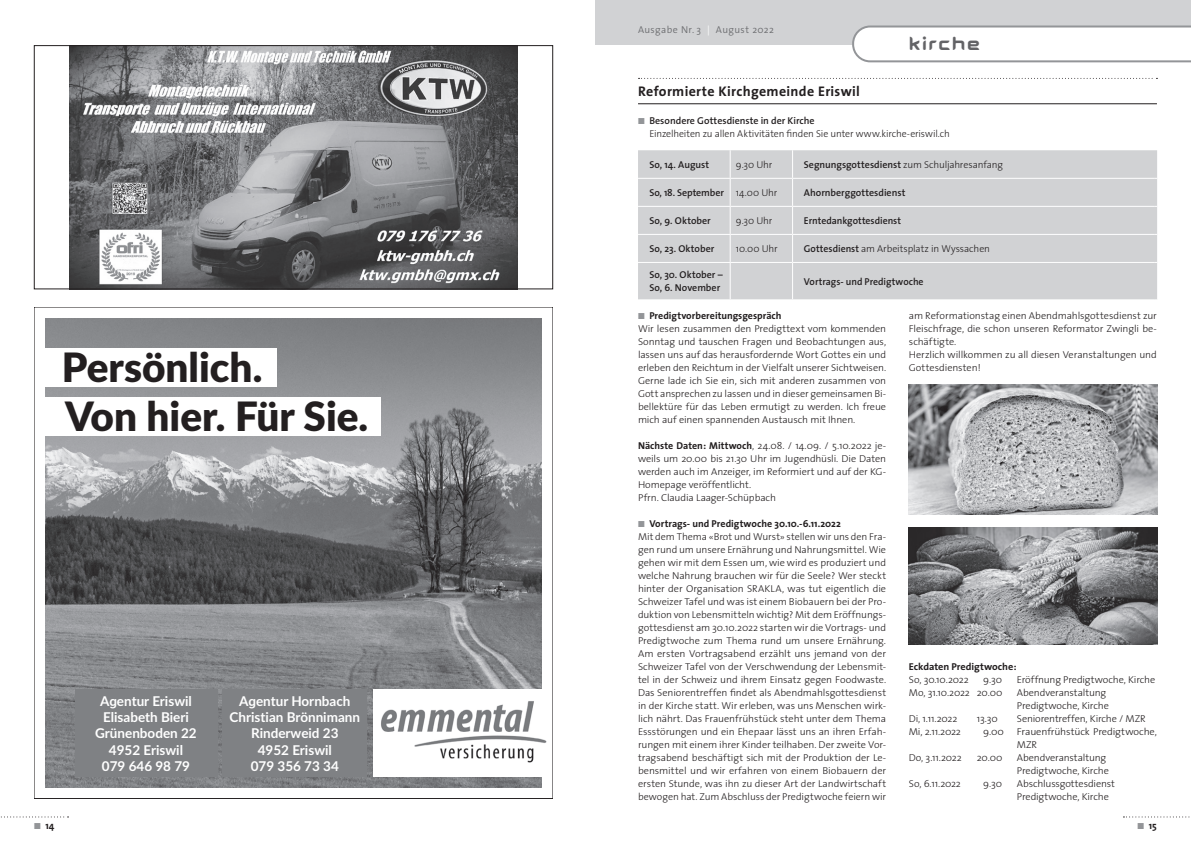
<style>
.page{position:relative;width:1191px;height:842px;background:#fff}
.page>*{position:absolute;margin:0;border:0;box-sizing:border-box;transform-origin:0 0}
.t1{font:900 40.5px/49.1px "EV Lato";color:#231f20}
.t2{font:20px "Aura";letter-spacing:.08em;color:#636366}
.t3{font:700 14px "The Sans";letter-spacing:.02em;color:#231f20}
.t4{font:700 13.5px/16.2px "EV Lato";color:#fff;text-align:center}
.t5{font:300 10px/13px "The Sans";letter-spacing:-.01em;color:#231f20}
.t6{font:600 10px/13px "The Sans";color:#231f20}
.t7{font:700 10px "The Sans";color:#231f20}
.t8{font:300 10px/13px "The Sans";letter-spacing:-.01em;color:#231f20;scale:1.05 1}
.t9{font:300 10px "The Sans";letter-spacing:.035em;color:#6c6d70}
.s1{color:#fff}
.s2{font-weight:300}
.s3{font-weight:600}
.s4{font-weight:700}
</style>
<div class="page">
<div style="left:595px;top:0;width:596px;height:45px;background:#d1d2d4"></div>
<svg style="left:852px;top:26px;width:339px;height:36px"></svg>
<svg style="left:1123px;top:816px;width:67px;height:1px"></svg>
<svg style="left:0;top:816px;width:69px;height:1px"></svg>
<svg style="left:638px;top:78px;width:519px;height:1px"></svg>
<hr style="left:638px;top:103px;width:519px;height:1px;background:#231f20">
<div style="left:638px;top:150px;width:519px;height:149px;background:#d1d2d4"></div>
<hr style="left:638px;top:178px;width:92px;height:1px;background:#fff">
<hr style="left:730px;top:178px;width:62px;height:1px;background:#fff">
<hr style="left:792px;top:178px;width:362px;height:1px;background:#fff">
<hr style="left:638px;top:206px;width:92px;height:1px;background:#fff">
<hr style="left:730px;top:206px;width:62px;height:1px;background:#fff">
<hr style="left:792px;top:206px;width:362px;height:1px;background:#fff">
<hr style="left:638px;top:234px;width:92px;height:1px;background:#fff">
<hr style="left:730px;top:234px;width:62px;height:1px;background:#fff">
<svg style="left:729px;top:150px;width:1px;height:112px"></svg>
<hr style="left:792px;top:234px;width:362px;height:1px;background:#fff">
<svg style="left:792px;top:150px;width:1px;height:112px"></svg>
<hr style="left:638px;top:262px;width:92px;height:1px;background:#fff">
<hr style="left:730px;top:262px;width:62px;height:1px;background:#fff">
<hr style="left:729px;top:263px;width:1px;height:36px;background:#fff">
<hr style="left:792px;top:262px;width:362px;height:1px;background:#fff">
<hr style="left:792px;top:263px;width:1px;height:36px;background:#fff">
<img style="left:70px;top:47px;width:447px;height:240px">
<div style="left:34px;top:45px;width:519px;height:244px;border:1px solid #231f20"></div>
<img style="left:45px;top:318px;width:496px;height:469px">
<div style="left:222px;top:689px;width:145px;height:88px;background:#7f8184"></div>
<div style="left:75px;top:689px;width:142px;height:88px;background:#7f8184"></div>
<div style="left:42px;top:348px;width:235px;height:38px;background:#fff"></div>
<div style="left:42px;top:397px;width:338px;height:38px;background:#fff"></div>
<div style="left:373px;top:689px;width:174px;height:88px;background:#fff"></div>
<img style="left:381px;top:701px;width:165px;height:62px">
<img style="left:908px;top:384px;width:249px;height:130px">
<img style="left:908px;top:527px;width:249px;height:117px">
<h1 class="t1" style="left:62px;top:341px;width:308px">Persönlich.<br>Von hier. Für Sie.</h1>
<p class="t7" style="left:45px;top:818px;width:10px">14</p>
<h3 class="t4" style="left:95px;top:692px;width:103px">Agentur Eriswil<br>Elisabeth Bieri<br>Grünenboden 22<br>4952 Eriswil<br>079 646 98 79</h3>
<h3 class="t4" style="left:230px;top:692px;width:132px">Agentur Hornbach<br>Christian Brönnimann<br>Rinderweid 23<br>4952 Eriswil<br>079 356 73 34</h3>
<p class="t9" style="left:638px;top:21px;width:137px">Ausgabe Nr. 3 <span class="s1">|</span> August 2022</p>
<h3 class="t3" style="left:638px;top:79px;width:223px">Reformierte Kirchgemeinde Eriswil</h3>
<h2 class="t2" style="left:909px;top:36px;width:73px">kirche</h2>
<p class="t6" style="left:649px;top:114px;width:167px">Besondere Gottesdienste in der Kirche</p>
<p class="t5" style="left:649px;top:127px;width:302px">Einzelheiten zu allen Aktivitäten finden Sie unter www.kirche-eriswil.ch</p>
<p class="t6" style="left:649px;top:158px;width:61px">So, 14. August</p>
<p class="t5" style="left:736px;top:158px;width:38px">9.30 Uhr</p>
<p class="t6" style="left:804px;top:158px;width:201px">Segnungsgottesdienst <span class="s2">zum Schuljahresanfang</span></p>
<p class="t6" style="left:649px;top:186px;width:129px">So, 18. September <span class="s2">14.00 Uhr</span></p>
<p class="t6" style="left:804px;top:186px;width:103px">Ahornberggottesdienst</p>
<p class="t6" style="left:649px;top:214px;width:63px">So, 9. Oktober</p>
<p class="t5" style="left:736px;top:214px;width:38px">9.30 Uhr</p>
<p class="t6" style="left:804px;top:214px;width:99px">Erntedankgottesdienst</p>
<p class="t6" style="left:649px;top:242px;width:67px">So, 23. Oktober</p>
<p class="t5" style="left:736px;top:242px;width:43px">10.00 Uhr</p>
<p class="t5" style="left:804px;top:242px;width:188px"><span class="s3">Gottesdienst</span> am Arbeitsplatz in Wyssachen</p>
<p class="t6" style="left:649px;top:268px;width:75px">So, 30. Oktober –<br>So, 6. November</p>
<p class="t6" style="left:804px;top:275px;width:121px">Vortrags- und Predigtwoche</p>
<p class="t7" style="left:649px;top:307px;width:134px">Predigtvorbereitungsgespräch</p>
<p class="t5" style="left:638px;top:322px;width:250px;text-align:justify">Wir lesen zusammen den Predigttext vom kommenden Sonntag und tauschen Fragen und Beobachtungen aus, lassen uns auf das herausfordernde Wort Gottes ein und erleben den Reichtum in der Vielfalt unserer Sichtweisen.<br>Gerne lade ich Sie ein, sich mit anderen zusammen von Gott ansprechen zu lassen und in dieser gemeinsamen Bi&shy;bellektüre für das Leben ermutigt zu werden. Ich freue mich auf einen spannenden Austausch mit Ihnen.</p>
<p class="t5" style="left:638px;top:439px;width:250px"><span class="s4">Nächste Daten: Mittwoch</span>, 24.08. / 14.09. / 5.10.2022 je&shy;weils um 20.00 bis 21.30 Uhr im Jugendhüsli. Die Daten werden auch im Anzeiger, im Reformiert und auf der KG-Homepage veröffentlicht.<br>Pfrn. Claudia Laager-Schüpbach</p>
<p class="t7" style="left:649px;top:515px;width:193px">Vortrags- und Predigtwoche 30.10.-6.11.2022</p>
<p class="t5" style="left:638px;top:530px;width:250px;text-align:justify">Mit dem Thema «Brot und Wurst» stellen wir uns den Fra&shy;gen rund um unsere Ernährung und Nahrungsmittel. Wie gehen wir mit dem Essen um, wie wird es produziert und welche Nahrung brauchen wir für die Seele? Wer steckt hinter der Organisation SRAKLA, was tut eigentlich die Schweizer Tafel und was ist einem Biobauern bei der Pro&shy;duktion von Lebensmitteln wichtig? Mit dem Eröffnungs&shy;gottesdienst am 30.10.2022 starten wir die Vortrags- und Predigtwoche zum Thema rund um unsere Ernährung.<br>Am ersten Vortragsabend erzählt uns jemand von der Schweizer Tafel von der Verschwendung der Lebensmit&shy;tel in der Schweiz und ihrem Einsatz gegen Foodwaste.<br>Das Seniorentreffen findet als Abendmahlsgottesdienst in der Kirche statt. Wir erleben, was uns Menschen wirk&shy;lich nährt. Das Frauenfrühstück steht unter dem Thema Essstörungen und ein Ehepaar lässt uns an ihren Erfah&shy;rungen mit einem ihrer Kinder teilhaben. Der zweite Vor&shy;tragsabend beschäftigt sich mit der Produktion der Le&shy;bensmittel und wir erfahren von einem Biobauern der ersten Stunde, was ihn zu dieser Art der Landwirtschaft bewogen hat. Zum Abschluss der Predigtwoche feiern wir</p>
<p class="t5" style="left:909px;top:309px;width:250px">am Reformationstag einen Abendmahlsgottesdienst zur Fleischfrage, die schon unseren Reformator Zwingli be&shy;schäftigte.<br>Herzlich willkommen zu all diesen Veranstaltungen und Gottesdiensten!</p>
<p class="t7" style="left:909px;top:658px;width:109px">Eckdaten Predigtwoche:</p>
<p class="t5" style="left:909px;top:673px;width:61px">So, 30.10.2022</p>
<p class="t5" style="left:983px;top:673px;width:20px">9.30</p>
<p class="t5" style="left:1016px;top:673px;width:140px">Eröffnung Predigtwoche, Kirche</p>
<p class="t5" style="left:909px;top:686px;width:95px">Mo, 31.10.2022 20.00</p>
<p class="t5" style="left:1016px;top:686px;width:93px">Abendveranstaltung<br>Predigtwoche, Kirche</p>
<p class="t5" style="left:909px;top:712px;width:50px">Di, 1.11.2022</p>
<p class="t5" style="left:977px;top:712px;width:22px">13.30</p>
<p class="t5" style="left:1017px;top:712px;width:130px">Seniorentreffen, Kirche / MZR</p>
<p class="t8" style="left:909px;top:725px;width:51px">Mi, 2.11.2022</p>
<p class="t8" style="left:983px;top:725px;width:21px">9.00</p>
<p class="t8" style="left:1017px;top:725px;width:135px">Frauenfrühstück Predigtwoche,<br>MZR</p>
<p class="t5" style="left:909px;top:751px;width:54px">Do, 3.11.2022</p>
<p class="t5" style="left:977px;top:751px;width:27px">20.00</p>
<p class="t5" style="left:1017px;top:751px;width:93px">Abendveranstaltung<br>Predigtwoche, Kirche</p>
<p class="t5" style="left:909px;top:777px;width:54px">So, 6.11.2022</p>
<p class="t5" style="left:983px;top:777px;width:20px">9.30</p>
<p class="t5" style="left:1017px;top:777px;width:100px">Abschlussgottesdienst<br>Predigtwoche, Kirche</p>
<p class="t7" style="left:1149px;top:818px;width:10px">15</p>
</div>
